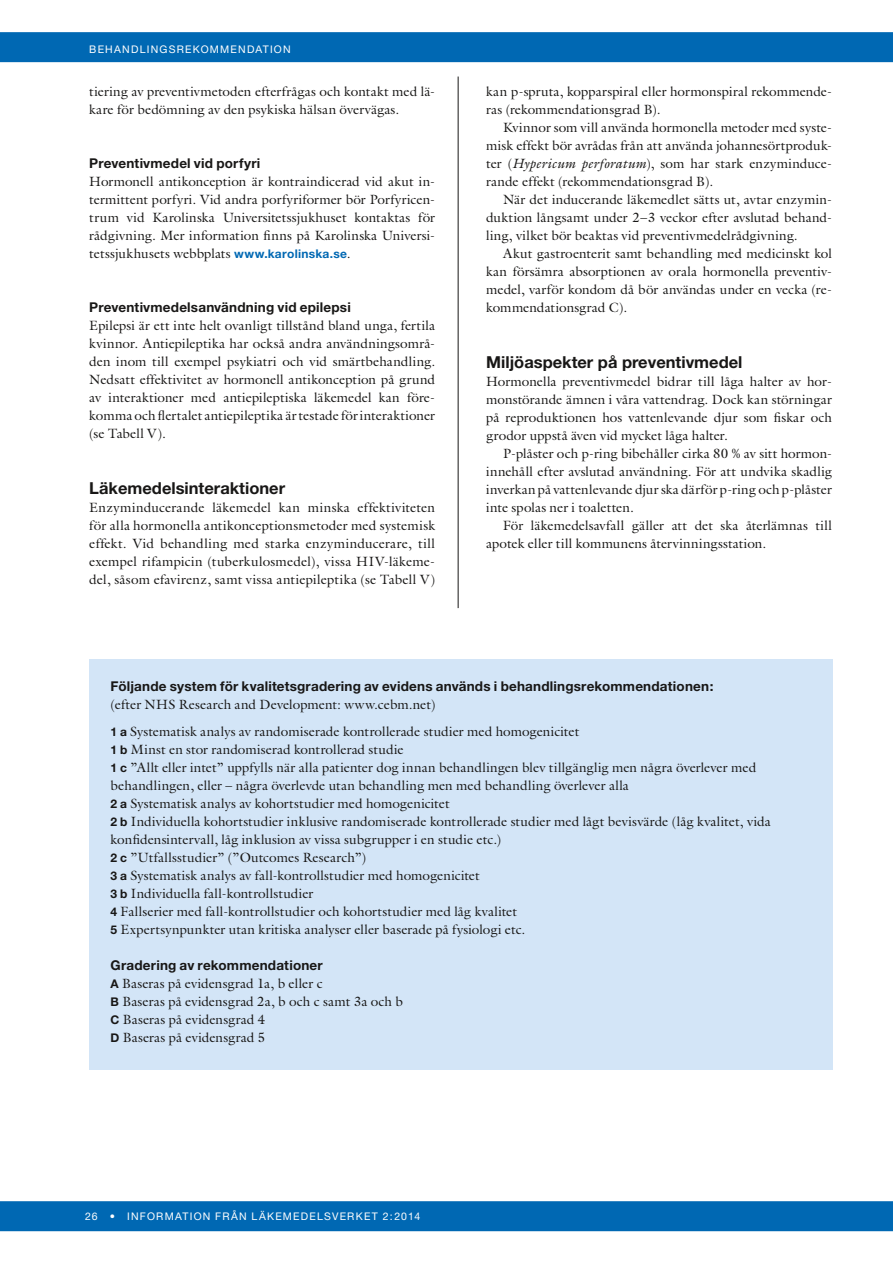
<style>
.page{position:relative;width:893px;height:1263px;background:#fff}
.page>*{position:absolute;margin:0;border:0;box-sizing:border-box;transform-origin:0 0}
.t1{font:700 16.5px "Helvetica Neue";color:#181716}
.t2{font:13.5px/18px "Galliard LT";letter-spacing:.005em;color:#181716;text-align:justify}
.t3{font:700 13.5px "Helvetica Neue";letter-spacing:.015em;color:#181716}
.t4{font:10.5px "Helvetica Neue";letter-spacing:.12em;color:#fff}
.s1{font-family:"Helvetica Neue";font-weight:700;font-size:12px;color:#0068b3}
.s2{font-style:italic}
.s3{font-family:"Helvetica Neue";font-weight:700;font-size:12px}
</style>
<div class="page">
<div style="left:0;top:1201px;width:893px;height:30px;background:#0068b3"></div>
<div style="left:0;top:32px;width:893px;height:30px;background:#0068b3"></div>
<hr style="left:458px;top:77px;width:1px;height:531px;background:#181716">
<div style="left:89px;top:659px;width:743px;height:411px;background:#d3e5f7"></div>
<p class="t4" style="left:89px;top:43px;width:203px">BEHANDLI NGSREKOMMENDATION</p>
<p class="t2" style="left:89px;top:82px;width:347px">tiering av preventivmetoden efterfrågas och kontakt med lä&shy;kare för bedömning av den psykiska hälsan övervägas.</p>
<p class="t3" style="left:89px;top:155px;width:172px">Preventivmedel vid porfyri</p>
<p class="t2" style="left:89px;top:172px;width:347px">Hormonell antikonception är kontraindicerad vid akut in&shy;termittent porfyri. Vid andra porfyriformer bör Porfyricen&shy;trum vid Karolinska Universitetssjukhuset kontaktas för rådgivning. Mer information finns på Karolinska Universi&shy;tetssjukhusets webbplats <span class="s1">www.karolinska.se</span>.</p>
<p class="t3" style="left:89px;top:299px;width:263px">Preventivmedelsanvändning vid epilepsi</p>
<p class="t2" style="left:89px;top:316px;width:347px">Epilepsi är ett inte helt ovanligt tillstånd bland unga, fertila kvinnor. Antiepileptika har också andra användningsområ&shy;den inom till exempel psykiatri och vid smärtbehandling.<br>Nedsatt effektivitet av hormonell antikonception på grund av interaktioner med antiepileptiska läkemedel kan före&shy;komma och flertalet antiepileptika är testade för interaktioner (se Tabell V).</p>
<p class="t1" style="left:89px;top:477px;width:197px">Läkemedelsinteraktioner</p>
<p class="t2" style="left:89px;top:498px;width:347px">Enzyminducerande läkemedel kan minska effektiviteten för alla hormonella antikonceptionsmetoder med systemisk effekt. Vid behandling med starka enzyminducerare, till exempel rifampicin (tuberkulosmedel), vissa HIV-läkeme&shy;del, såsom efavirenz, samt vissa antiepileptika (se Tabell V)</p>
<p class="t2" style="left:486px;top:82px;width:347px">kan p-spruta, kopparspiral eller hormonspiral rekommende&shy;ras (rekommendationsgrad B).</p>
<p class="t2" style="left:486px;top:118px;width:347px;text-indent:17px">Kvinnor som vill använda hormonella metoder med syste&shy;misk effekt bör avrådas från att använda johannesörtproduk&shy;ter (<span class="s2">Hypericum perforatum</span>), som har stark enzyminduce&shy;rande effekt (rekommendationsgrad B).</p>
<p class="t2" style="left:486px;top:190px;width:347px;text-indent:17px">När det inducerande läkemedlet sätts ut, avtar enzymin&shy;duktion långsamt under 2–3 veckor efter avslutad behand&shy;ling, vilket bör beaktas vid preventivmedelrådgivning.</p>
<p class="t2" style="left:486px;top:244px;width:347px;text-indent:17px">Akut gastroenterit samt behandling med medicinskt kol kan försämra absorptionen av orala hormonella preventiv&shy;medel, varför kondom då bör användas under en vecka (re&shy;kommendationsgrad C).</p>
<p class="t1" style="left:486px;top:351px;width:258px">Miljöaspekter på preventivmedel</p>
<p class="t2" style="left:486px;top:372px;width:347px">Hormonella preventivmedel bidrar till låga halter av hor&shy;monstörande ämnen i våra vattendrag. Dock kan störningar på reproduktionen hos vattenlevande djur som fiskar och grodor uppstå även vid mycket låga halter.</p>
<p class="t2" style="left:486px;top:444px;width:347px;text-indent:17px">P-plåster och p-ring bibehåller cirka 80 % av sitt hormon&shy;innehåll efter avslutad användning. För att undvika skadlig inverkan på vattenlevande djur ska därför p-ring och p-plåster inte spolas ner i toaletten.</p>
<p class="t2" style="left:486px;top:516px;width:347px;text-indent:17px">För läkemedelsavfall gäller att det ska återlämnas till apotek eller till kommunens återvinningsstation.</p>
<p class="t3" style="left:111px;top:678px;width:605px">Följande system för kvalitetsgradering av evidens används i behandlingsrekommendationen:</p>
<p class="t2" style="left:111px;top:691px;width:470px;line-height:27px">(efter NHS Research and Development: www.cebm.net)<br><span class="s3">1 a</span> Systematisk analys av randomiserade kontrollerade studier med homogenicitet</p>
<p class="t2" style="left:111px;top:740px;width:662px;text-align:left"><span class="s3">1 b</span> Minst en stor randomiserad kontrollerad studie<br><span class="s3">1 c</span> ”Allt eller intet” uppfylls när alla patienter dog innan behandlingen blev tillgänglig men några överlever med behandlingen, eller – några överlevde utan behandling men med behandling överlever alla<br><span class="s3">2 a</span> Systematisk analys av kohortstudier med homogenicitet<br><span class="s3">2 b</span> Individuella kohortstudier inklusive randomiserade kontrollerade studier med lågt bevisvärde (låg kvalitet, vida konfidensintervall, låg inklusion av vissa subgrupper i en studie etc.)<br><span class="s3">2 c</span> ”Utfallsstudier” (”Outcomes Research”)<br><span class="s3">3 a</span> Systematisk analys av fall-kontrollstudier med homogenicitet<br><span class="s3">3 b</span> Individuella fall-kontrollstudier<br><span class="s3">4</span> Fallserier med fall-kontrollstudier och kohortstudier med låg kvalitet<br><span class="s3">5</span> Expertsynpunkter utan kritiska analyser eller baserade på fysiologi etc.</p>
<p class="t3" style="left:111px;top:957px;width:214px">Gradering av rekommendationer</p>
<p class="t2" style="left:111px;top:974px;width:294px;text-align:left"><span class="s3">A</span> Baseras på evidensgrad 1a, b eller c<br><span class="s3">B</span> Baseras på evidensgrad 2a, b och c samt 3a och b <span class="s3">C</span> Baseras på evidensgrad 4<br><span class="s3">D</span> Baseras på evidensgrad 5</p>
<p class="t4" style="left:85px;top:1210px;width:337px">26 • INFORMATION FRÅN LÄKEMEDELSVERKET 2:2014</p>
</div>
